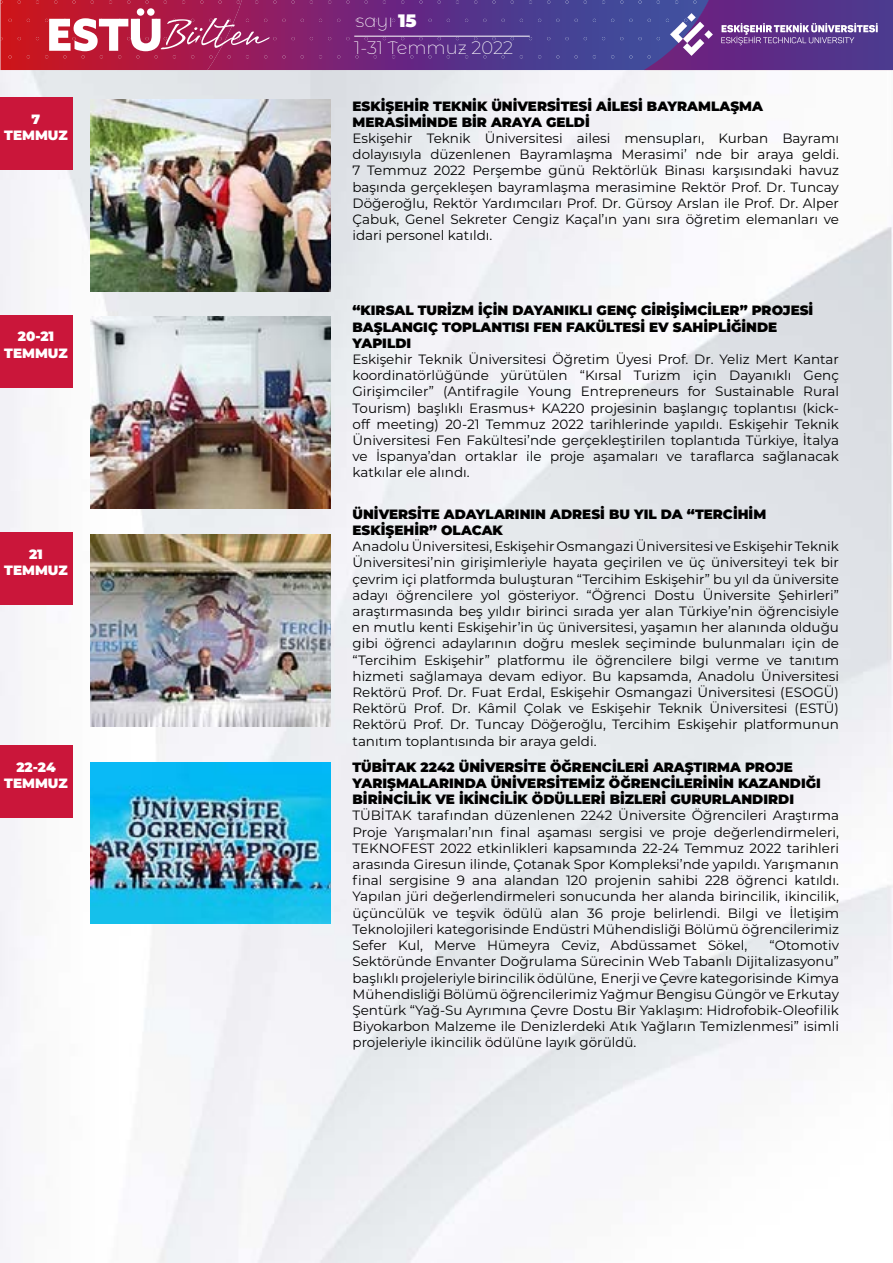
<style>
.page{position:relative;width:893px;height:1263px;background:#fff}
.page>*{position:absolute;margin:0;border:0;box-sizing:border-box;transform-origin:0 0}
.t1{font:200 18px/27.2px "Montserrat Alternates";color:#fff}
.t2{font:13.5px/16.2px "Montserrat";color:#000;text-align:justify}
.t3{font:900 13.5px/16.2px "Montserrat";color:#000}
.t4{font:900 13.5px/16.2px "Montserrat";color:#fff;text-align:center}
.s1{font-weight:900}
</style>
<div class="page">
<img style="left:0;top:70px;width:893px;height:1193px">
<div style="left:0;top:98px;width:72px;height:72px;background:#ca163a"></div>
<div style="left:0;top:315px;width:72px;height:72px;background:#ca163a"></div>
<div style="left:0;top:533px;width:72px;height:72px;background:#ca163a"></div>
<div style="left:0;top:746px;width:72px;height:72px;background:#ca163a"></div>
<img style="left:91px;top:99px;width:240px;height:192px">
<img style="left:91px;top:317px;width:240px;height:192px">
<img style="left:91px;top:534px;width:240px;height:192px">
<img style="left:91px;top:763px;width:240px;height:161px">
<svg style="left:0;top:0;width:893px;height:70px;background:#7c3a7d"></svg>
<hr style="left:354px;top:36px;width:176px;height:1px;background:#fff">
<p class="t4" style="left:4px;top:110px;width:65px">7<br>TEMMUZ</p>
<p class="t4" style="left:4px;top:328px;width:65px">20-21<br>TEMMUZ</p>
<p class="t4" style="left:4px;top:545px;width:65px">21<br>TEMMUZ</p>
<p class="t4" style="left:4px;top:758px;width:65px">22-24<br>TEMMUZ</p>
<h1 class="t1" style="left:354px;top:6px;width:161px">sayı <span class="s1">15<br></span>1-31 Temmuz 2022</h1>
<p class="t3" style="left:353px;top:97px;width:412px">ESKİŞEHİR TEKNİK ÜNİVERSİTESİ AİLESİ BAYRAMLAŞMA<br>MERASİMİNDE BİR ARAYA GELDİ</p>
<p class="t2" style="left:353px;top:130px;width:488px">Eskişehir Teknik Üniversitesi ailesi mensupları, Kurban Bayramı dolayısıyla düzenlenen Bayramlaşma Merasimi’ nde bir araya geldi.<br>7 Temmuz 2022 Perşembe günü Rektörlük Binası karşısındaki havuz başında gerçekleşen bayramlaşma merasimine Rektör Prof. Dr. Tuncay Döğeroğlu, Rektör Yardımcıları Prof. Dr. Gürsoy Arslan ile Prof. Dr. Alper Çabuk, Genel Sekreter Cengiz Kaçal’ın yanı sıra öğretim elemanları ve idari personel katıldı.</p>
<p class="t3" style="left:353px;top:302px;width:462px">“KIRSAL TURİZM İÇİN DAYANIKLI GENÇ GİRİŞİMCİLER” PROJESİ<br>BAŞLANGIÇ TOPLANTISI FEN FAKÜLTESİ EV SAHİPLİĞİNDE<br>YAPILDI</p>
<p class="t2" style="left:353px;top:351px;width:488px">Eskişehir Teknik Üniversitesi Öğretim Üyesi Prof. Dr. Yeliz Mert Kantar koordinatörlüğünde yürütülen “Kırsal Turizm için Dayanıklı Genç Girişimciler” (Antifragile Young Entrepreneurs for Sustainable Rural Tourism) başlıklı Erasmus+ KA220 projesinin başlangıç toplantısı (kick&shy;off meeting) 20-21 Temmuz 2022 tarihlerinde yapıldı. Eskişehir Teknik Üniversitesi Fen Fakültesi’nde gerçekleştirilen toplantıda Türkiye, İtalya ve İspanya’dan ortaklar ile proje aşamaları ve taraflarca sağlanacak katkılar ele alındı.</p>
<p class="t3" style="left:353px;top:505px;width:415px">ÜNİVERSİTE ADAYLARININ ADRESİ BU YIL DA “TERCİHİM<br>ESKİŞEHİR” OLACAK</p>
<p class="t2" style="left:353px;top:538px;width:488px">Anadolu Üniversitesi, Eskişehir Osmangazi Üniversitesi ve Eskişehir Teknik Üniversitesi’nin girişimleriyle hayata geçirilen ve üç üniversiteyi tek bir çevrim içi platformda buluşturan “Tercihim Eskişehir” bu yıl da üniversite adayı öğrencilere yol gösteriyor. “Öğrenci Dostu Üniversite Şehirleri” araştırmasında beş yıldır birinci sırada yer alan Türkiye’nin öğrencisiyle en mutlu kenti Eskişehir’in üç üniversitesi, yaşamın her alanında olduğu gibi öğrenci adaylarının doğru meslek seçiminde bulunmaları için de “Tercihim Eskişehir” platformu ile öğrencilere bilgi verme ve tanıtım hizmeti sağlamaya devam ediyor. Bu kapsamda, Anadolu Üniversitesi Rektörü Prof. Dr. Fuat Erdal, Eskişehir Osmangazi Üniversitesi (ESOGÜ)<br>Rektörü Prof. Dr. Kâmil Çolak ve Eskişehir Teknik Üniversitesi (ESTÜ)<br>Rektörü Prof. Dr. Tuncay Döğeroğlu, Tercihim Eskişehir platformunun tanıtım toplantısında bir araya geldi.</p>
<p class="t3" style="left:353px;top:758px;width:470px">TÜBİTAK 2242 ÜNİVERSİTE ÖĞRENCİLERİ ARAŞTIRMA PROJE<br>YARIŞMALARINDA ÜNİVERSİTEMİZ ÖĞRENCİLERİNİN KAZANDIĞI<br>BİRİNCİLİK VE İKİNCİLİK ÖDÜLLERİ BİZLERİ GURURLANDIRDI</p>
<p class="t2" style="left:353px;top:807px;width:488px">TÜBİTAK tarafından düzenlenen 2242 Üniversite Öğrencileri Araştırma Proje Yarışmaları’nın final aşaması sergisi ve proje değerlendirmeleri, TEKNOFEST 2022 etkinlikleri kapsamında 22-24 Temmuz 2022 tarihleri arasında Giresun ilinde, Çotanak Spor Kompleksi’nde yapıldı. Yarışmanın final sergisine 9 ana alandan 120 projenin sahibi 228 öğrenci katıldı.<br>Yapılan jüri değerlendirmeleri sonucunda her alanda birincilik, ikincilik, üçüncülük ve teşvik ödülü alan 36 proje belirlendi. Bilgi ve İletişim Teknolojileri kategorisinde Endüstri Mühendisliği Bölümü öğrencilerimiz Sefer Kul, Merve Hümeyra Ceviz, Abdüssamet Sökel,</p>
<p class="t2" style="left:353px;top:937px;width:488px;text-indent:417px">“Otomotiv Sektöründe Envanter Doğrulama Sürecinin Web Tabanlı Dijitalizasyonu” başlıklı projeleriyle birincilik ödülüne, Enerji ve Çevre kategorisinde Kimya Mühendisliği Bölümü öğrencilerimiz Yağmur Bengisu Güngör ve Erkutay Şentürk “Yağ-Su Ayrımına Çevre Dostu Bir Yaklaşım: Hidrofobik-Oleofilik Biyokarbon Malzeme ile Denizlerdeki Atık Yağların Temizlenmesi” isimli projeleriyle ikincilik ödülüne layık görüldü.</p>
</div>
